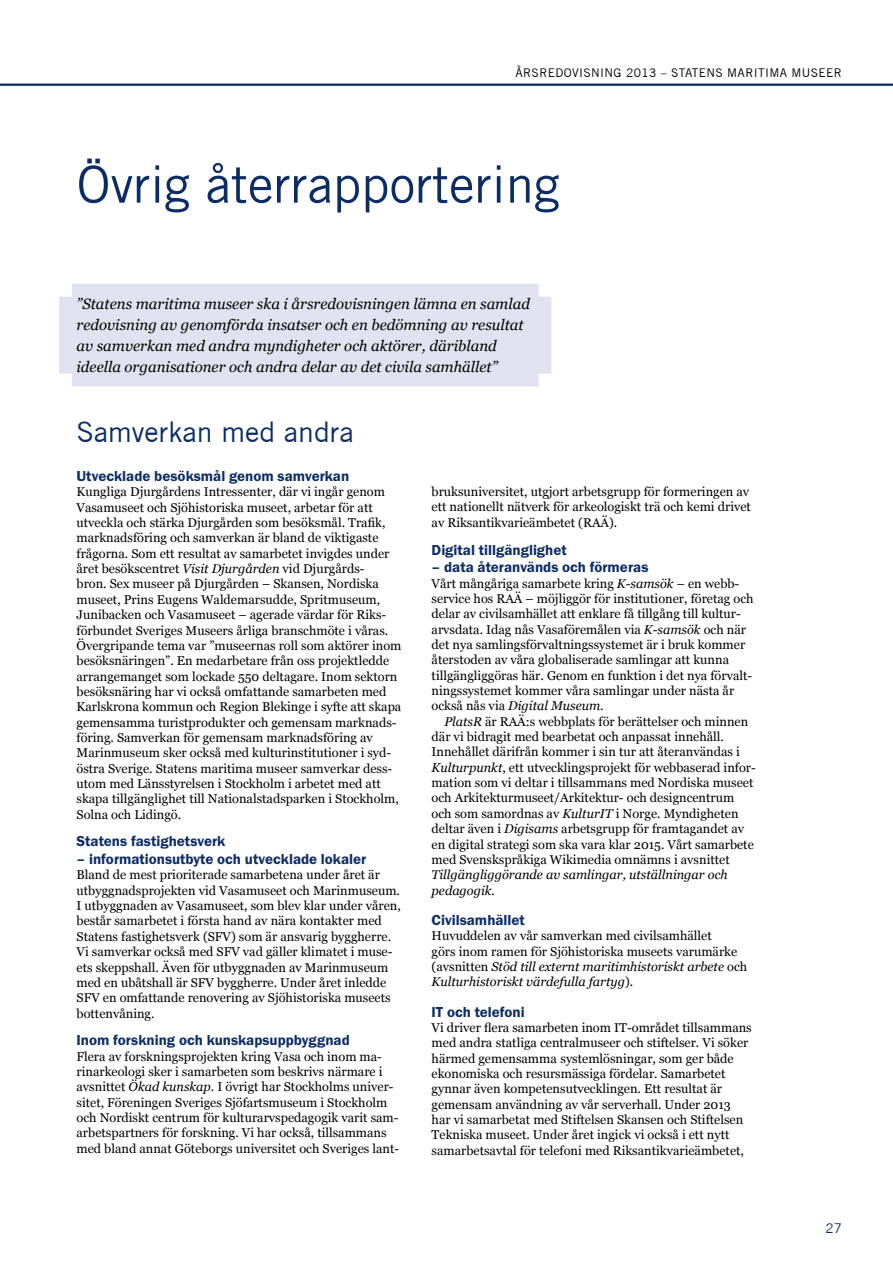
<style>
.page{position:relative;width:893px;height:1263px;background:#fff}
.page>*{position:absolute;margin:0;border:0;box-sizing:border-box;transform-origin:0 0}
.t1{font:51px "Trade Gothic";color:#0c2c65}
.t2{font:28.5px "Trade Gothic";color:#0c2c65}
.t3{font:italic 15px/21px "Georgia";color:#000}
.t4{font:15px "Franklin Gothic URW Dem";color:#0c2c65}
.t5{font:13.5px "Trade Gothic";color:#0c2c65}
.t6{font:12.75px/15.3px "Georgia";color:#000}
.t7{font:italic 12.75px/15.3px "Georgia";color:#000}
.t8{font:12px "Trade Gothic";letter-spacing:.03em;color:#000}
.s1{font-style:italic}
</style>
<div class="page">
<hr style="left:0;top:84px;width:893px;height:2px;background:#0c2c65">
<div style="left:59px;top:284px;width:492px;height:102px;background:#e1e2ef"></div>
<p class="t8" style="left:516px;top:65px;width:328px">ÅRSREDOVISNING 2013 – STATENS MARITIMA MUSEER</p>
<h1 class="t1" style="left:77px;top:154px;width:485px">Övrig återrapportering</h1>
<p class="t3" style="left:77px;top:293px;width:455px">”Statens maritima museer ska i årsredovisningen lämna en samlad redovisning av genomförda insatser och en bedömning av resultat av samverkan med andra myndigheter och aktörer, däribland ideella organisationer och andra delar av det civila samhället”</p>
<h2 class="t2" style="left:77px;top:415px;width:279px">Samverkan med andra</h2>
<p class="t4" style="left:77px;top:467px;width:274px">Utvecklade besöksmål genom samverkan</p>
<p class="t6" style="left:77px;top:484px;width:326px">Kungliga Djurgårdens Intressenter, där vi ingår genom Vasamuseet och Sjöhistoriska museet, arbetar för att utveckla och stärka Djurgården som besöksmål. Trafik, marknadsföring och samverkan är bland de viktigaste frågorna. Som ett resultat av samarbetet invigdes under året besökscentret <span class="s1">Visit Djurgården</span> vid Djurgårds-<br>bron. Sex museer på Djurgården – Skansen, Nordiska museet, Prins Eugens Waldemarsudde, Spritmuseum, Junibacken och Vasamuseet – agerade värdar för Riks&shy;förbundet Sveriges Museers årliga branschmöte i våras.<br>Övergripande tema var ”museernas roll som aktörer inom besöksnäringen”. En medarbetare från oss projektledde arrangemanget som lockade 550 deltagare. Inom sektorn besöksnäring har vi också omfattande samarbeten med Karlskrona kommun och Region Blekinge i syfte att skapa gemensamma turistprodukter och gemensam marknads&shy;föring. Samverkan för gemensam marknadsföring av Marinmuseum sker också med kulturinstitutioner i syd&shy;östra Sverige. Statens maritima museer samverkar dess&shy;utom med Länsstyrelsen i Stockholm i arbetet med att skapa tillgänglighet till Nationalstadsparken i Stockholm, Solna och Lidingö.</p>
<p class="t4" style="left:77px;top:832px;width:150px">Statens fastighetsverk</p>
<p class="t4" style="left:77px;top:850px;width:291px">– informationsutbyte och utvecklade lokaler</p>
<p class="t6" style="left:77px;top:867px;width:326px">Bland de mest prioriterade samarbetena under året är utbyggnadsprojekten vid Vasamuseet och Marinmuseum.<br>I utbyggnaden av Vasamuseet, som blev klar under våren, består samarbetet i första hand av nära kontakter med Statens fastighetsverk (SFV) som är ansvarig byggherre.<br>Vi samverkar också med SFV vad gäller klimatet i muse&shy;ets skeppshall. Även för utbyggnaden av Marinmuseum med en ubåtshall är SFV byggherre. Under året inledde SFV en omfattande renovering av Sjöhistoriska museets bottenvåning.</p>
<p class="t4" style="left:77px;top:1031px;width:275px">Inom forskning och kunskapsuppbyggnad</p>
<p class="t6" style="left:77px;top:1048px;width:324px">Flera av forskningsprojekten kring Vasa och inom ma&shy;rinarkeologi sker i samarbeten som beskrivs närmare i avsnittet <span class="s1">Ökad kunskap</span>. I övrigt har Stockholms univer&shy;sitet, Föreningen Sveriges Sjöfartsmuseum i Stockholm och Nordiskt centrum för kulturarvspedagogik varit sam&shy;arbetspartners för forskning. Vi har också, tillsammans med bland annat Göteborgs universitet och Sveriges lant-</p>
<p class="t6" style="left:432px;top:483px;width:321px">bruksuniversitet, utgjort arbetsgrupp för formeringen av ett nationellt nätverk för arkeologiskt trä och kemi drivet av Riksantikvarieämbetet (RAÄ).</p>
<p class="t4" style="left:432px;top:540px;width:137px">Digital tillgänglighet</p>
<p class="t4" style="left:432px;top:558px;width:218px">– data återanvänds och förmeras</p>
<p class="t6" style="left:432px;top:575px;width:323px">Vårt mångåriga samarbete kring <span class="s1">K-samsök</span> – en webb&shy;service hos RAÄ – möjliggör för institutioner, företag och delar av civilsamhället att enklare få tillgång till kultur&shy;arvsdata. Idag nås Vasaföremålen via <span class="s1">K-samsök</span> och när det nya samlingsförvaltningssystemet är i bruk kommer återstoden av våra globaliserade samlingar att kunna tillgängliggöras här. Genom en funktion i det nya förvalt&shy;ningssystemet kommer våra samlingar under nästa år också nås via <span class="s1">Digital Museum</span>.</p>
<p class="t6" style="left:432px;top:713px;width:326px;text-indent:13px"><span class="s1">PlatsR</span> är RAÄ:s webbplats för berättelser och minnen där vi bidragit med bearbetat och anpassat innehåll.<br>Innehållet därifrån kommer i sin tur att återanvändas i <span class="s1">Kulturpunkt</span>, ett utvecklingsprojekt för webbaserad infor&shy;mation som vi deltar i tillsammans med Nordiska museet och Arkitekturmuseet/Arkitektur- och designcentrum och som samordnas av <span class="s1">KulturIT</span> i Norge. Myndigheten deltar även i <span class="s1">Digisams</span> arbetsgrupp för framtagandet av en digital strategi som ska vara klar 2015. Vårt samarbete med Svenskspråkiga Wikimedia omnämns i avsnittet</p>
<p class="t7" style="left:432px;top:867px;width:298px">Tillgängliggörande av samlingar, utställningar och pedagogik.</p>
<p class="t4" style="left:432px;top:910px;width:95px">Civilsamhället</p>
<p class="t6" style="left:432px;top:927px;width:317px">Huvuddelen av vår samverkan med civilsamhället<br>görs inom ramen för Sjöhistoriska museets varumärke (avsnitten <span class="s1">Stöd till externt maritimhistoriskt arbete</span> och <span class="s1">Kulturhistoriskt värdefulla fartyg</span>).</p>
<p class="t4" style="left:432px;top:1002px;width:95px">IT och telefoni</p>
<p class="t6" style="left:432px;top:1019px;width:322px">Vi driver flera samarbeten inom IT-området tillsammans med andra statliga centralmuseer och stiftelser. Vi söker härmed gemensamma systemlösningar, som ger både ekonomiska och resursmässiga fördelar. Samarbetet gynnar även kompetensutvecklingen. Ett resultat är gemensam användning av vår serverhall. Under 2013 har vi samarbetat med Stiftelsen Skansen och Stiftelsen Tekniska museet. Under året ingick vi också i ett nytt samarbetsavtal för telefoni med Riksantikvarieämbetet,</p>
<p class="t5" style="left:825px;top:1220px;width:18px">27</p>
</div>
